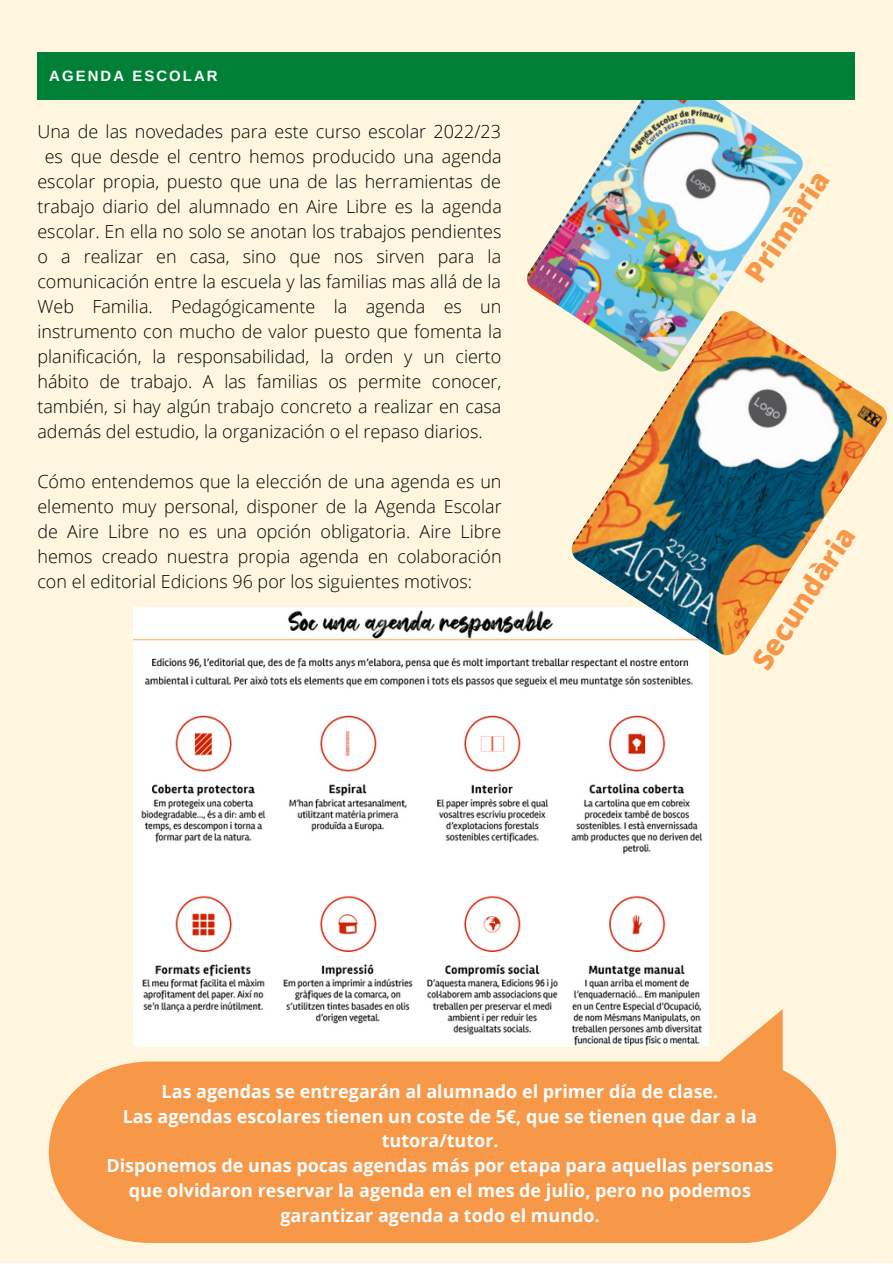
<style>
.page{position:relative;width:893px;height:1264px;background:#fff}
.page>*{position:absolute;margin:0;border:0;box-sizing:border-box;transform-origin:0 0}
.t1{font:800 28.5px "Open Sans";color:#f79748}
.t2{font:300 18px/25px "Open Sans";color:#000;text-align:justify}
.t3{font:700 18px/24.8px "Open Sans";color:#fefefe;text-align:center}
.t4{font:700 14.85px "Arimo";letter-spacing:.14em;color:#fefefe}
</style>
<div class="page">
<div style="left:0;top:0;width:892px;height:1262px;background:#fff6df"></div>
<img style="left:527px;top:100px;width:276px;height:213px">
<div style="left:37px;top:52px;width:818px;height:48px;background:#008037"></div>
<img style="left:133px;top:607px;width:575px;height:402px">
<img style="left:569px;top:309px;width:318px;height:348px">
<svg style="left:49px;top:1009px;width:787px;height:233px;background:#f6ad6f"></svg>
<p class="t4" style="left:49px;top:68px;width:170px">AGENDA ESCOLAR</p>
<p class="t2" style="left:37px;top:118px;width:465px">Una de las novedades para este curso escolar 2022/23</p>
<p class="t2" style="left:45px;top:143px;width:458px">es que desde el centro hemos producido una agenda</p>
<p class="t2" style="left:37px;top:168px;width:465px">escolar propia, puesto que una de las herramientas de</p>
<p class="t2" style="left:37px;top:193px;width:466px">trabajo diario del alumnado en Aire Libre es la agenda</p>
<p class="t2" style="left:37px;top:218px;width:465px">escolar. En ella no solo se anotan los trabajos pendientes</p>
<p class="t2" style="left:37px;top:243px;width:465px">o a realizar en casa, sino que nos sirven para la</p>
<p class="t2" style="left:37px;top:268px;width:465px">comunicación entre la escuela y las familias mas allá de la</p>
<p class="t2" style="left:37px;top:293px;width:465px">Web Familia. Pedagógicamente la agenda es un</p>
<p class="t2" style="left:37px;top:318px;width:466px">instrumento con mucho de valor puesto que fomenta la</p>
<p class="t2" style="left:37px;top:343px;width:465px">planificación, la responsabilidad, la orden y un cierto</p>
<p class="t2" style="left:37px;top:368px;width:465px">hábito de trabajo. A las familias os permite conocer,</p>
<p class="t2" style="left:37px;top:393px;width:465px">también, si hay algún trabajo concreto a realizar en casa</p>
<p class="t2" style="left:37px;top:418px;width:446px">además del estudio, la organización o el repaso diarios.</p>
<p class="t2" style="left:37px;top:468px;width:466px">Cómo entendemos que la elección de una agenda es un elemento muy personal, disponer de la Agenda Escolar de Aire Libre no es una opción obligatoria. Aire Libre hemos creado nuestra propia agenda en colaboración con el editorial Edicions 96 por los siguientes motivos:</p>
<h1 class="t1" style="left:735px;top:267px;width:129px;rotate:-56deg">Primària</h1>
<h1 class="t1" style="left:742px;top:655px;width:165px;rotate:-57deg">Secundària</h1>
<p class="t3" style="left:106px;top:1078px;width:668px">Las agendas se entregarán al alumnado el primer día de clase.<br>Las agendas escolares tienen un coste de 5€, que se tienen que dar a la tutora/tutor.<br>Disponemos de unas pocas agendas más por etapa para aquellas personas que olvidaron reservar la agenda en el mes de julio, pero no podemos garantizar agenda a todo el mundo.</p>
</div>
